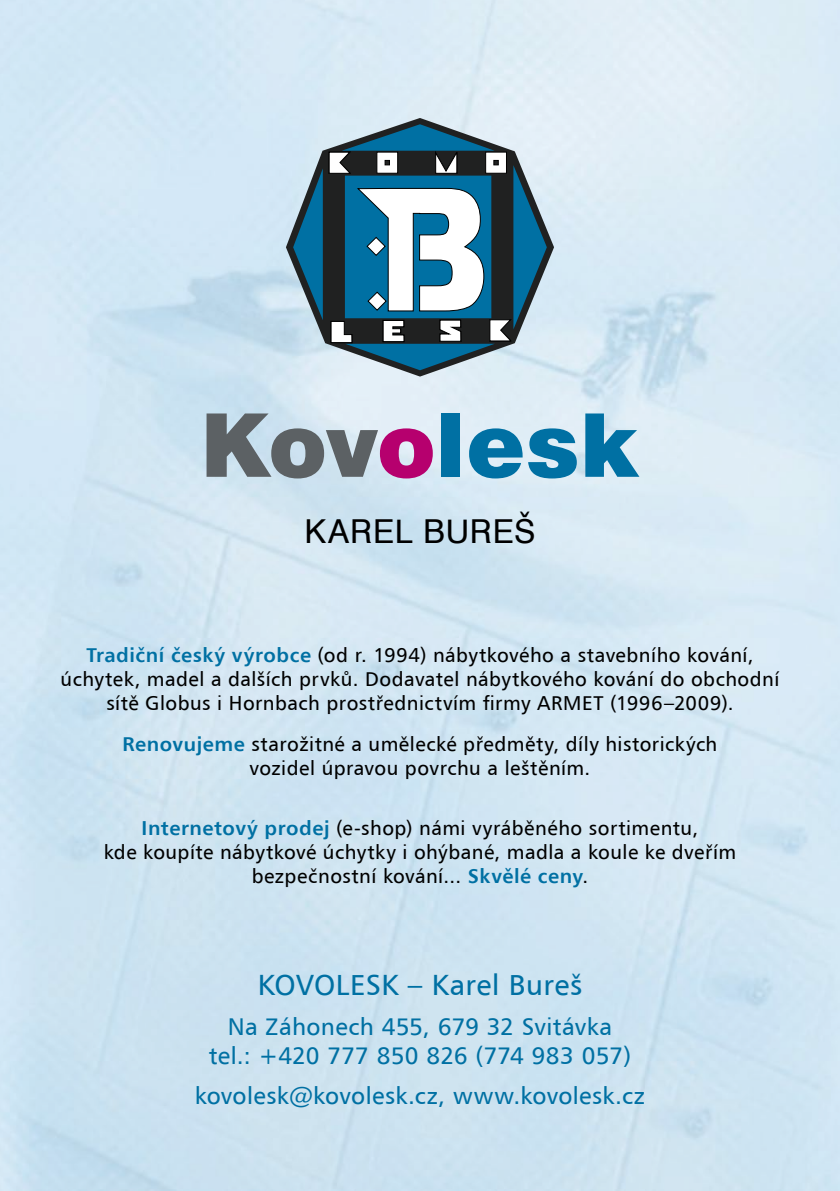
<style>
.page{position:relative;width:840px;height:1191px;background:#fff}
.page>*{position:absolute;margin:0;border:0;box-sizing:border-box;transform-origin:0 0}
.t1{font:900 88px "Swiss 721 BT";color:#0070a3}
.t2{font:33px "Swiss 721 AT";letter-spacing:.025em;color:#000}
.t3{font:29px "Humanist 777 AT Roman B";letter-spacing:.02em;color:#0070a3}
.t4{font:24px/28.8px "Humanist 777 AT Roman B";letter-spacing:.01em;color:#0070a3;text-align:center}
.t5{font:20px/24px "Humanist 777 AT Roman B";letter-spacing:.02em;color:#000;text-align:center}
.s1{color:#5c6164}
.s2{color:#b6006e}
.s3{font-family:"Humanist 777 AT Bold B";color:#0070a3}
</style>
<div class="page">
<img style="left:0;top:0;width:839px;height:1191px">
<svg style="left:286px;top:118px;width:267px;height:258px;background:#5c8395"></svg>
<svg style="left:328px;top:151px;width:23px;height:23px"></svg>
<svg style="left:435px;top:151px;width:22px;height:23px"></svg>
<svg style="left:489px;top:319px;width:22px;height:22px"></svg>
<svg style="left:330px;top:321px;width:22px;height:22px"></svg>
<svg style="left:382px;top:320px;width:22px;height:22px"></svg>
<svg style="left:439px;top:319px;width:22px;height:117px;background:#abc1cd"></svg>
<svg style="left:356px;top:188px;width:128px;height:123px"></svg>
<svg style="left:376px;top:151px;width:22px;height:23px"></svg>
<svg style="left:485px;top:151px;width:21px;height:23px"></svg>
<h1 class="t1" style="left:200px;top:392px;width:440px"><span class="s1">Kov</span><span class="s2">o</span>lesk</h1>
<h2 class="t2" style="left:304px;top:511px;width:232px">KAREL BUREŠ</h2>
<p class="t5" style="left:61px;top:643px;width:719px"><span class="s3">Tradiční český výrobce</span> (od r. 1994) nábytkového a stavebního kování, úchytek, madel a dalších prvků. Dodavatel nábytkového kování do obchodní sítě Globus i Hornbach prostřednictvím firmy ARMET (1996–2009).</p>
<p class="t5" style="left:122px;top:732px;width:596px"><span class="s3">Renovujeme</span> starožitné a umělecké předměty, díly historických vozidel úpravou povrchu a leštěním.</p>
<p class="t5" style="left:104px;top:815px;width:633px"><span class="s3">Internetový prodej</span> (e-shop) námi vyráběného sortimentu,<br>kde koupíte nábytkové úchytky i ohýbané, madla a koule ke dveřím bezpečnostní kování... <span class="s3">Skvělé ceny</span>.</p>
<h3 class="t3" style="left:257px;top:966px;width:326px">KOVOLESK – Karel Bureš</h3>
<p class="t4" style="left:209px;top:1011px;width:423px">Na Záhonech 455, 679 32 Svitávka tel.: +420 777 850 826 (774 983 057)</p>
<p class="t4" style="left:194px;top:1080px;width:452px">kovolesk@kovolesk.cz, www.kovolesk.cz</p>
</div>
